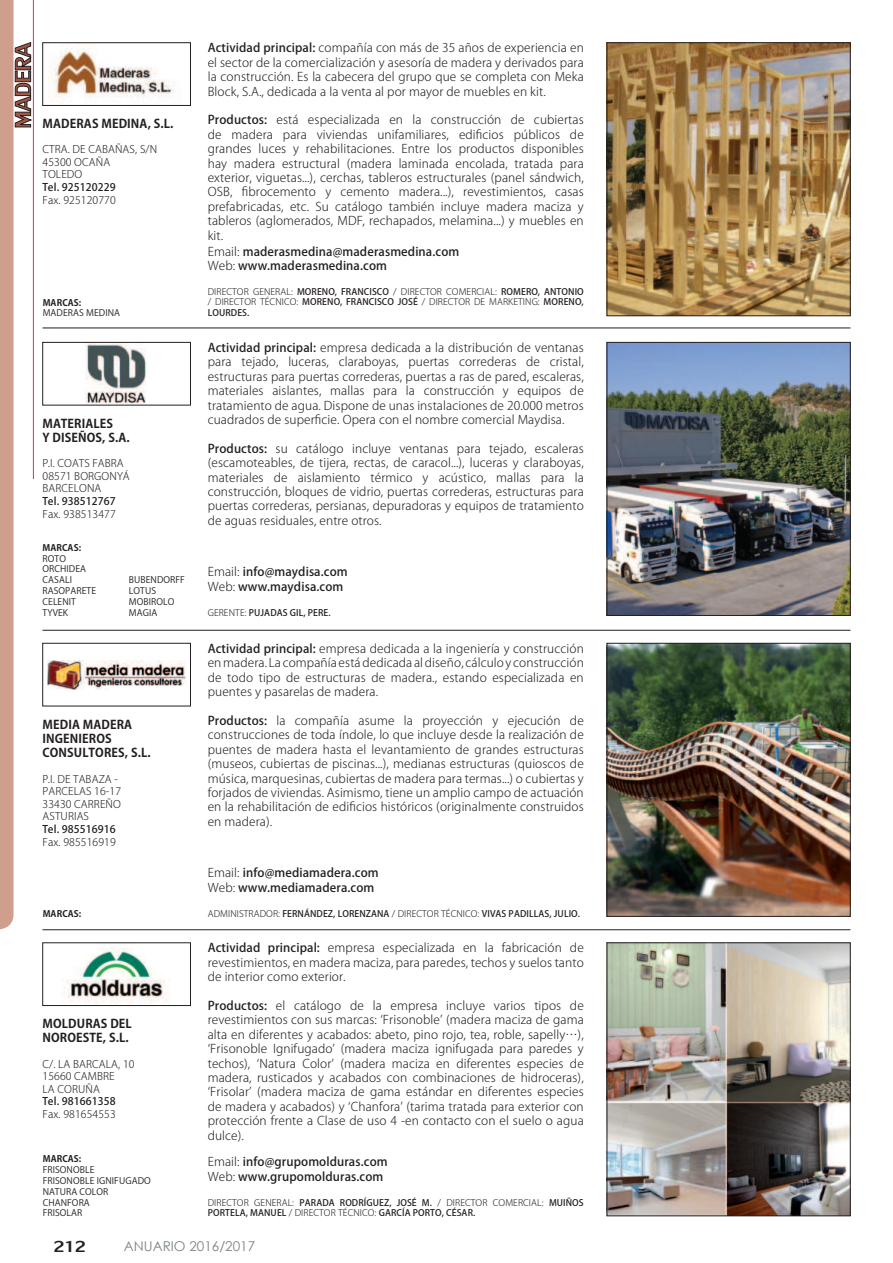
<style>
.page{position:relative;width:893px;height:1263px;background:#fff}
.page>*{position:absolute;margin:0;border:0;box-sizing:border-box;transform-origin:0 0}
.t1{font:24px "Lily UPC";color:#231f20}
.t2{font:13.5px "Century Gothic";color:#7b8387}
.t3{font:300 12px/14.4px "Koz Go Pro";letter-spacing:.01em;color:#231f20;text-align:justify}
.t4{font:500 12px/14.4px "Koz Go Pro";letter-spacing:.01em;color:#231f20}
.t5{font:700 12px/14.4px "Koz Go Pro";letter-spacing:.01em;color:#231f20}
.t6{font:300 10.5px/12.6px "Koz Go Pro";letter-spacing:.01em;color:#231f20}
.t7{font:500 10.5px "Koz Go Pro";letter-spacing:.01em;color:#231f20}
.t8{font:500 9px/10.5px "Koz Go Pro";letter-spacing:.01em;color:#231f20}
.t9{font:300 9px/10.5px "Koz Go Pro";letter-spacing:.01em;color:#231f20;text-align:justify}
.t10{font:9px/10.8px "Koz Go Pro";letter-spacing:.01em;color:#231f20}
.t11{font:700 9px "Koz Go Pro";letter-spacing:.01em;color:#231f20}
.s1{font-weight:500}
.s2{font-weight:300}
</style>
<div class="page">
<hr style="left:43px;top:328px;width:807px;height:1px;background:#231f20">
<hr style="left:43px;top:630px;width:807px;height:1px;background:#231f20">
<hr style="left:43px;top:929px;width:807px;height:1px;background:#231f20">
<img style="left:609px;top:45px;width:239px;height:269px">
<div style="left:607px;top:43px;width:243px;height:273px;border:1px solid #231f20"></div>
<img style="left:50px;top:45px;width:126px;height:57px">
<div style="left:43px;top:43px;width:148px;height:63px;border:1px solid #231f20"></div>
<img style="left:609px;top:645px;width:239px;height:269px">
<div style="left:607px;top:643px;width:243px;height:273px;border:1px solid #231f20"></div>
<img style="left:48px;top:660px;width:137px;height:29px">
<div style="left:43px;top:643px;width:148px;height:63px;border:1px solid #231f20"></div>
<img style="left:609px;top:944px;width:239px;height:270px">
<div style="left:607px;top:942px;width:243px;height:274px;border:1px solid #231f20"></div>
<img style="left:61px;top:948px;width:109px;height:56px">
<div style="left:43px;top:942px;width:148px;height:64px;border:1px solid #231f20"></div>
<img style="left:609px;top:344px;width:239px;height:270px">
<div style="left:607px;top:342px;width:243px;height:274px;border:1px solid #231f20"></div>
<img style="left:85px;top:344px;width:62px;height:59px">
<div style="left:43px;top:342px;width:148px;height:63px;border:1px solid #231f20"></div>
<svg style="left:0;top:0;width:31px;height:929px"></svg>
<hr style="left:33px;top:0;width:1px;height:479px;background:#a25641">
<p class="t5" style="left:43px;top:117px;width:132px">MADERAS MEDINA, S.L.</p>
<p class="t6" style="left:43px;top:143px;width:116px">CTRA. DE CABAÑAS, S/N<br>45300 OCAÑA<br>TOLEDO</p>
<p class="t7" style="left:43px;top:180px;width:75px">Tel. 925120229</p>
<p class="t6" style="left:43px;top:193px;width:75px">Fax. 925120770</p>
<p class="t11" style="left:43px;top:296px;width:40px">MARCAS:</p>
<p class="t10" style="left:43px;top:308px;width:79px">MADERAS MEDINA</p>
<p class="t5" style="left:43px;top:417px;width:89px">MATERIALES<br>Y DISEÑOS, S.A.</p>
<p class="t6" style="left:43px;top:457px;width:89px">P.I. COATS FABRA<br>08571 BORGONYÁ<br>BARCELONA</p>
<p class="t7" style="left:43px;top:494px;width:75px">Tel. 938512767</p>
<p class="t6" style="left:43px;top:507px;width:75px">Fax. 938513477</p>
<p class="t11" style="left:43px;top:542px;width:40px">MARCAS:</p>
<p class="t10" style="left:43px;top:553px;width:55px">ROTO<br>ORCHIDEA<br>CASALI<br>RASOPARETE<br>CELENIT<br>TYVEK</p>
<p class="t10" style="left:129px;top:575px;width:58px">BUBENDORFF<br>LOTUS<br>MOBIROLO<br>MAGIA</p>
<p class="t5" style="left:43px;top:718px;width:110px">MEDIA MADERA<br>INGENIEROS<br>CONSULTORES, S.L.</p>
<p class="t6" style="left:43px;top:772px;width:80px">P.I. DE TABAZA -<br>PARCELAS 16-17<br>33430 CARREÑO<br>ASTURIAS</p>
<p class="t7" style="left:43px;top:822px;width:75px">Tel. 985516916</p>
<p class="t6" style="left:43px;top:835px;width:75px">Fax. 985516919</p>
<p class="t3" style="left:208px;top:41px;width:378px"><span class="s1">Actividad principal:</span> compañía con más de 35 años de experiencia en el sector de la comercialización y asesoría de madera y derivados para la construcción. Es la cabecera del grupo que se completa con Meka Block, S.A., dedicada a la venta al por mayor de muebles en kit.</p>
<p class="t3" style="left:208px;top:113px;width:378px"><span class="s1">Productos:</span> está especializada en la construcción de cubiertas de madera para viviendas unifamiliares, edi昀椀cios públicos de grandes luces y rehabilitaciones. Entre los productos disponibles hay madera estructural (madera laminada encolada, tratada para exterior, viguetas...), cerchas, tableros estructurales (panel sándwich, OSB, 昀椀brocemento y cemento madera...), revestimientos, casas prefabricadas, etc. Su catálogo también incluye madera maciza y tableros (aglomerados, MDF, rechapados, melamina...) y muebles en kit.</p>
<p class="t4" style="left:208px;top:245px;width:253px"><span class="s2">Email:</span> maderasmedina@maderasmedina.com<br><span class="s2">Web:</span> www.maderasmedina.com</p>
<p class="t9" style="left:208px;top:286px;width:378px">DIRECTOR GENERAL: <span class="s1">MORENO, FRANCISCO</span> / DIRECTOR COMERCIAL: <span class="s1">ROMERO, ANTONIO </span>/ DIRECTOR TÉCNICO: <span class="s1">MORENO, FRANCISCO JOSÉ</span> / DIRECTOR DE MARKETING: <span class="s1">MORENO, LOURDES.</span></p>
<p class="t3" style="left:208px;top:340px;width:378px"><span class="s1">Actividad principal:</span> empresa dedicada a la distribución de ventanas para tejado, luceras, claraboyas, puertas correderas de cristal, estructuras para puertas correderas, puertas a ras de pared, escaleras, materiales aislantes, mallas para la construcción y equipos de tratamiento de agua. Dispone de unas instalaciones de 20.000 metros cuadrados de super昀椀cie. Opera con el nombre comercial Maydisa.</p>
<p class="t3" style="left:208px;top:441px;width:378px"><span class="s1">Productos:</span> su catálogo incluye ventanas para tejado, escaleras (escamoteables, de tijera, rectas, de caracol...), luceras y claraboyas, materiales de aislamiento térmico y acústico, mallas para la construcción, bloques de vidrio, puertas correderas, estructuras para puertas correderas, persianas, depuradoras y equipos de tratamiento de aguas residuales, entre otros.</p>
<p class="t4" style="left:208px;top:565px;width:141px"><span class="s2">Email:</span> info@maydisa.com<br><span class="s2">Web:</span> www.maydisa.com</p>
<p class="t8" style="left:208px;top:607px;width:124px"><span class="s2">GERENTE:</span> PUJADAS GIL, PERE.</p>
<p class="t3" style="left:208px;top:641px;width:378px"><span class="s1">Actividad principal:</span> empresa dedicada a la ingeniería y construcción en madera. La compañía está dedicada al diseño, cálculo y construcción de todo tipo de estructuras de madera., estando especializada en puentes y pasarelas de madera.</p>
<p class="t3" style="left:208px;top:713px;width:378px"><span class="s1">Productos:</span> la compañía asume la proyección y ejecución de construcciones de toda índole, lo que incluye desde la realización de puentes de madera hasta el levantamiento de grandes estructuras (museos, cubiertas de piscinas...), medianas estructuras (quioscos de música, marquesinas, cubiertas de madera para termas...) o cubiertas y forjados de viviendas. Asimismo, tiene un amplio campo de actuación en la rehabilitación de edi昀椀cios históricos (originalmente construidos en madera).</p>
<p class="t4" style="left:208px;top:866px;width:172px"><span class="s2">Email:</span> info@mediamadera.com<br><span class="s2">Web:</span> www.mediamadera.com</p>
<p class="t11" style="left:43px;top:908px;width:40px">MARCAS:</p>
<p class="t8" style="left:208px;top:908px;width:374px"><span class="s2">ADMINISTRADOR:</span> FERNÁNDEZ, LORENZANA <span class="s2">/ DIRECTOR TÉCNICO:</span> VIVAS PADILLAS, JULIO.</p>
<p class="t3" style="left:208px;top:941px;width:378px"><span class="s1">Actividad principal:</span> empresa especializada en la fabricación de revestimientos, en madera maciza, para paredes, techos y suelos tanto de interior como exterior.</p>
<p class="t3" style="left:208px;top:998px;width:378px"><span class="s1">Productos:</span> el catálogo de la empresa incluye varios tipos de revestimientos con sus marcas: ‘Frisonoble’ (madera maciza de gama alta en diferentes y acabados: abeto, pino rojo, tea, roble, sapelly…), ‘Frisonoble Ignifugado’ (madera maciza ignifugada para paredes y techos), ‘Natura Color’ (madera maciza en diferentes especies de madera, rusticados y acabados con combinaciones de hidroceras), ‘Frisolar’ (madera maciza de gama estándar en diferentes especies de madera y acabados) y ‘Chanfora’ (tarima tratada para exterior con protección frente a Clase de uso 4 -en contacto con el suelo o agua dulce).</p>
<p class="t5" style="left:43px;top:1017px;width:91px">MOLDURAS DEL<br>NOROESTE, S.L.</p>
<p class="t6" style="left:43px;top:1057px;width:94px">C/. LA BARCALA, 10<br>15660 CAMBRE<br>LA CORUÑA</p>
<p class="t7" style="left:43px;top:1095px;width:75px">Tel. 981661358</p>
<p class="t6" style="left:43px;top:1108px;width:75px">Fax. 981654553</p>
<p class="t11" style="left:43px;top:1153px;width:40px">MARCAS:</p>
<p class="t10" style="left:43px;top:1165px;width:110px">FRISONOBLE<br>FRISONOBLE IGNIFUGADO<br>NATURA COLOR<br>CHANFORA<br>FRISOLAR</p>
<p class="t4" style="left:208px;top:1155px;width:181px"><span class="s2">Email:</span> info@grupomolduras.com<br><span class="s2">Web:</span> www.grupomolduras.com</p>
<p class="t8" style="left:208px;top:1197px;width:378px"><span class="s2">DIRECTOR GENERAL:</span> PARADA RODRÍGUEZ, JOSÉ M. <span class="s2">/ DIRECTOR COMERCIAL:</span> MUIÑOS<br>PORTELA, MANUEL <span class="s2">/ DIRECTOR TÉCNICO:</span> GARCÍA PORTO, CÉSAR.</p>
<h1 class="t1" style="left:54px;top:1229px;width:34px">212</h1>
<p class="t2" style="left:124px;top:1241px;width:133px">ANUARIO 2016/2017</p>
</div>
